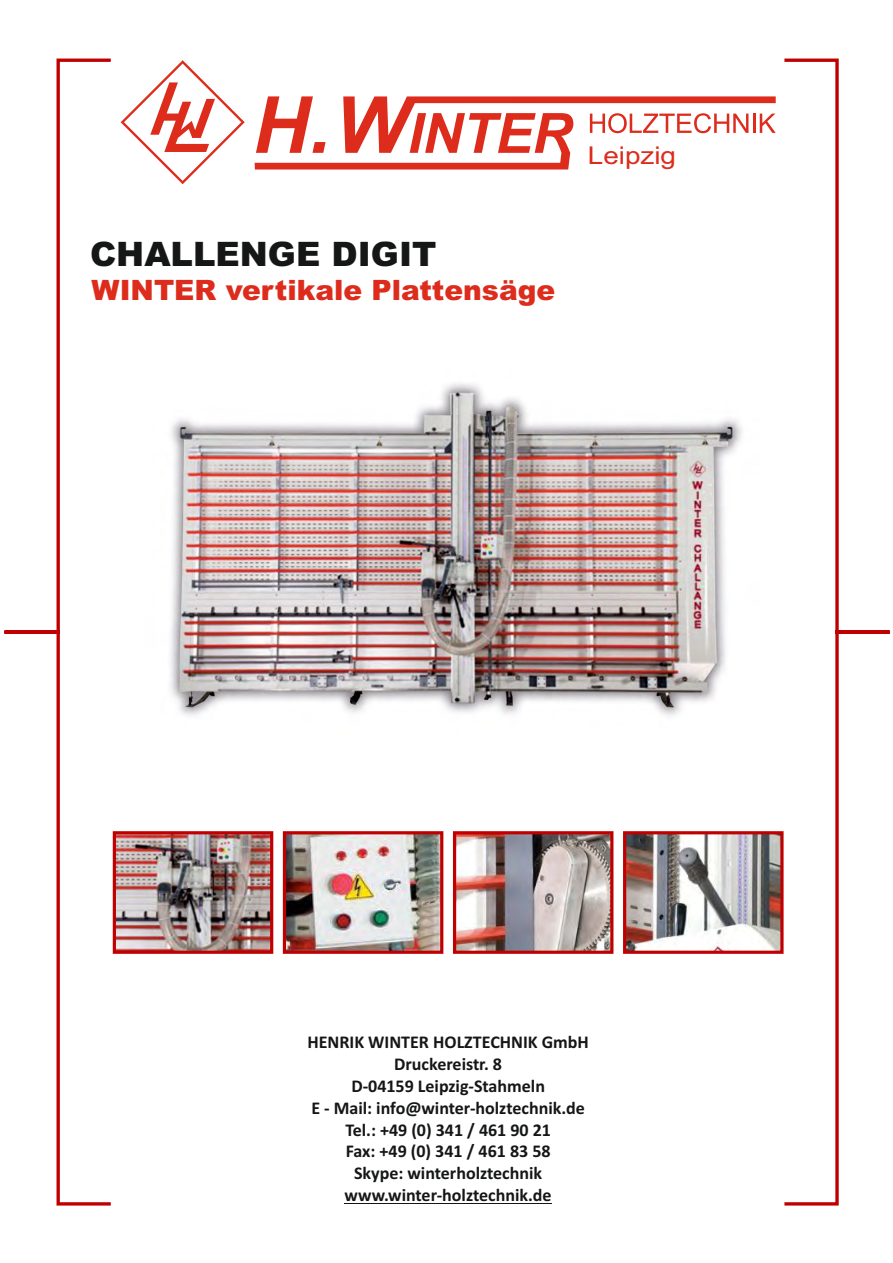
<style>
.page{position:relative;width:893px;height:1263px;background:#fff}
.page>*{position:absolute;margin:0;border:0;box-sizing:border-box;transform-origin:0 0}
.t1{font:italic 700 78.75px "Arial";color:#dd2b1c}
.t2{font:900 33.75px "Arial";color:#151616}
.t3{font:900 28.05px "Arial";color:#dd2b1c}
.t4{font:24.45px "Arial";color:#dd2b1c;scale:1.14 1}
.t5{font:700 18px/21.9px "Calibri";color:#151616;text-align:center}
</style>
<div class="page">
<svg style="left:4px;top:58px;width:109px;height:1148px"></svg>
<svg style="left:784px;top:58px;width:106px;height:1148px"></svg>
<hr style="left:345px;top:1203px;width:207px;height:1px;background:#151616">
<svg style="left:255px;top:96px;width:521px;height:74px"></svg>
<svg style="left:121px;top:60px;width:124px;height:124px"></svg>
<img style="left:627px;top:835px;width:153px;height:115px">
<div style="left:623px;top:831px;width:161px;height:123px;border:3px solid #c00000"></div>
<img style="left:457px;top:835px;width:152px;height:115px">
<div style="left:453px;top:831px;width:160px;height:123px;border:3px solid #c00000"></div>
<img style="left:287px;top:835px;width:152px;height:115px">
<div style="left:283px;top:831px;width:160px;height:123px;border:3px solid #c00000"></div>
<img style="left:117px;top:835px;width:152px;height:115px">
<div style="left:113px;top:831px;width:160px;height:123px;border:3px solid #c00000"></div>
<img style="left:170px;top:383px;width:572px;height:333px">
<h1 class="t1" style="left:250px;top:95px;width:96px">H.</h1>
<h2 class="t2" style="left:90px;top:242px;width:348px">CHALLENGE DIGIT</h2>
<h3 class="t3" style="left:92px;top:280px;width:465px">WINTER vertikale Plattensäge</h3>
<h3 class="t4" style="left:588px;top:147px;width:79px">Leipzig</h3>
<p class="t5" style="left:307px;top:1032px;width:283px">HENRIK WINTER HOLZTECHNIK GmbH<br>Druckereistr. 8<br>D-04159 Leipzig-Stahmeln<br>E - Mail: info@winter-holztechnik.de<br>Tel.: +49 (0) 341 / 461 90 21<br>Fax: +49 (0) 341 / 461 83 58<br>Skype: winterholztechnik www.winter-holztechnik.de</p>
</div>
